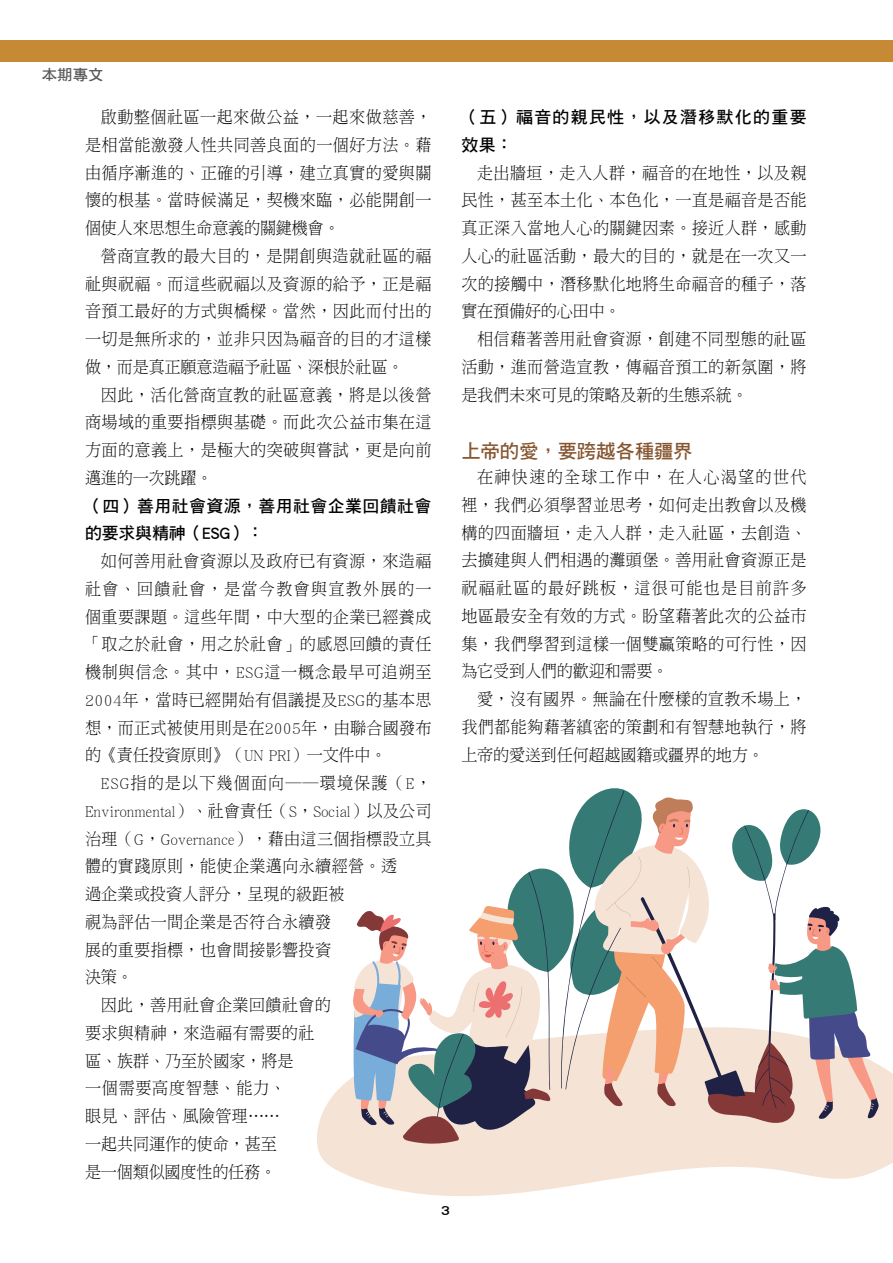
<style>
.page{position:relative;width:893px;height:1263px;background:#fff}
.page>*{position:absolute;margin:0;border:0;box-sizing:border-box;transform-origin:0 0}
.t1{font:19.5px "DF Hei Std W7";letter-spacing:-.01em;color:#865631}
.t2{font:16.95px/27.8px "DF Ming Std W3";letter-spacing:.02em;color:#000;text-align:justify;scale:.95 1}
.t3{font:16.95px/27.8px "DF Hei Std W7";letter-spacing:.025em;color:#000}
.t4{font:16.95px "DF Ming Std W3";letter-spacing:-.005em;color:#000;scale:.95 1}
.t5{font:16.95px/27.8px "DF Hei Std W7";letter-spacing:.075em;color:#000}
.t6{font:16.95px "DF Ming Std W3";letter-spacing:.07em;color:#000;scale:.95 1}
.t7{font:16.95px "DF Ming Std W3";letter-spacing:.045em;color:#000;scale:.95 1}
.t8{font:16.95px "DF Ming Std W3";letter-spacing:-.01em;color:#000;scale:.95 1}
.t9{font:15px "DF Hei Std W7";color:#595757}
.t10{font:13.2px "DF Li Hei Std W5";color:#000;scale:1.25 1}
</style>
<div class="page">
<div style="left:0;top:40px;width:893px;height:22px;background:#c68a34"></div>
<svg style="left:317px;top:1065px;width:576px;height:131px;fill:#f5e3d6"></svg>
<svg style="left:352px;top:788px;width:527px;height:356px"></svg>
<p class="t9" style="left:42px;top:66px;width:63px">本期專文</p>
<p class="t2" style="left:85px;top:103px;width:366px;text-indent:16px">啟動整個社區一起來做公益，一起來做慈善，是相當能激發人性共同善良面的一個好方法。藉由循序漸進的、正確的引導，建立真實的愛與關懷的根基。當時候滿足，契機來臨，必能開創一個使人來思想生命意義的關鍵機會。</p>
<p class="t2" style="left:85px;top:242px;width:366px;text-indent:16px">營商宣教的最大目的，是開創與造就社區的福祉與祝福。而這些祝福以及資源的給予，正是福音預工最好的方式與橋樑。當然，因此而付出的一切是無所求的，並非只因為福音的目的才這樣做，而是真正願意造福予社區、深根於社區。</p>
<p class="t2" style="left:85px;top:380px;width:366px;text-indent:16px">因此，活化營商宣教的社區意義，將是以後營商場域的重要指標與基礎。而此次公益市集在這方面的意義上，是極大的突破與嘗試，更是向前邁進的一次跳躍。</p>
<p class="t3" style="left:85px;top:491px;width:348px">（四）善用社會資源，善用社會企業回饋社會的要求與精神（ESG）：</p>
<p class="t2" style="left:85px;top:547px;width:366px;text-indent:16px">如何善用社會資源以及政府已有資源，來造福社會、回饋社會，是當今教會與宣教外展的一個重要課題。這些年間，中大型的企業已經養成「取之於社會，用之於社會」的感恩回饋的責任機制與信念。其中，ESG這一概念最早可追朔至2004年，當時已經開始有倡議提及ESG的基本思想，而正式被使用則是在2005年，由聯合國發布的《責任投資原則》（UN PRI）一文件中。</p>
<p class="t6" style="left:101px;top:774px;width:350px">ESG指的是以下幾個面向――環境保護（E，</p>
<p class="t2" style="left:85px;top:796px;width:366px">Environmental）、社會責任（S，Social）以及公司</p>
<p class="t2" style="left:85px;top:824px;width:366px">治理（G，Governance），藉由這三個指標設立具</p>
<p class="t2" style="left:85px;top:852px;width:330px">體的實踐原則，能使企業邁向永續經營。透</p>
<p class="t2" style="left:85px;top:880px;width:275px">過企業或投資人評分，呈現的級距被</p>
<p class="t2" style="left:85px;top:907px;width:260px">視為評估一間企業是否符合永續發</p>
<p class="t2" style="left:85px;top:935px;width:260px">展的重要指標，也會間接影響投資</p>
<p class="t2" style="left:85px;top:963px;width:52px">決策。</p>
<p class="t2" style="left:101px;top:991px;width:244px">因此，善用社會企業回饋社會的</p>
<p class="t2" style="left:85px;top:1018px;width:243px">要求與精神，來造福有需要的社</p>
<p class="t4" style="left:85px;top:1051px;width:221px">區、族群、乃至於國家，將是</p>
<p class="t7" style="left:85px;top:1079px;width:213px">一個需要高度智慧、能力、</p>
<p class="t2" style="left:85px;top:1102px;width:207px">眼見、評估、風險管理……</p>
<p class="t4" style="left:85px;top:1134px;width:204px">一起共同運作的使命，甚至</p>
<p class="t8" style="left:85px;top:1162px;width:203px">是一個類似國度性的任務。</p>
<p class="t10" style="left:441px;top:1203px;width:9px">3</p>
<p class="t5" style="left:461px;top:103px;width:347px">（五）福音的親民性，以及潛移默化的重要效果：</p>
<p class="t2" style="left:461px;top:158px;width:365px;text-indent:16px">走出牆垣，走入人群，福音的在地性，以及親民性，甚至本土化、本色化，一直是福音是否能真正深入當地人心的關鍵因素。接近人群，感動人心的社區活動，最大的目的，就是在一次又一次的接觸中，潛移默化地將生命福音的種子，落實在預備好的心田中。</p>
<p class="t2" style="left:461px;top:325px;width:365px;text-indent:16px">相信藉著善用社會資源，創建不同型態的社區活動，進而營造宣教，傳福音預工的新氛圍，將是我們未來可見的策略及新的生態系統。</p>
<p class="t1" style="left:461px;top:441px;width:233px">上帝的愛，要跨越各種疆界</p>
<p class="t2" style="left:461px;top:463px;width:365px;text-indent:16px">在神快速的全球工作中，在人心渴望的世代裡，我們必須學習並思考，如何走出教會以及機構的四面牆垣，走入人群，走入社區，去創造、去擴建與人們相遇的灘頭堡。善用社會資源正是祝福社區的最好跳板，這很可能也是目前許多地區最安全有效的方式。盼望藉著此次的公益市集，我們學習到這樣一個雙贏策略的可行性，因為它受到人們的歡迎和需要。</p>
<p class="t2" style="left:461px;top:685px;width:365px;text-indent:16px">愛，沒有國界。無論在什麼樣的宣教禾場上，我們都能夠藉著縝密的策劃和有智慧地執行，將上帝的愛送到任何超越國籍或疆界的地方。</p>
</div>
